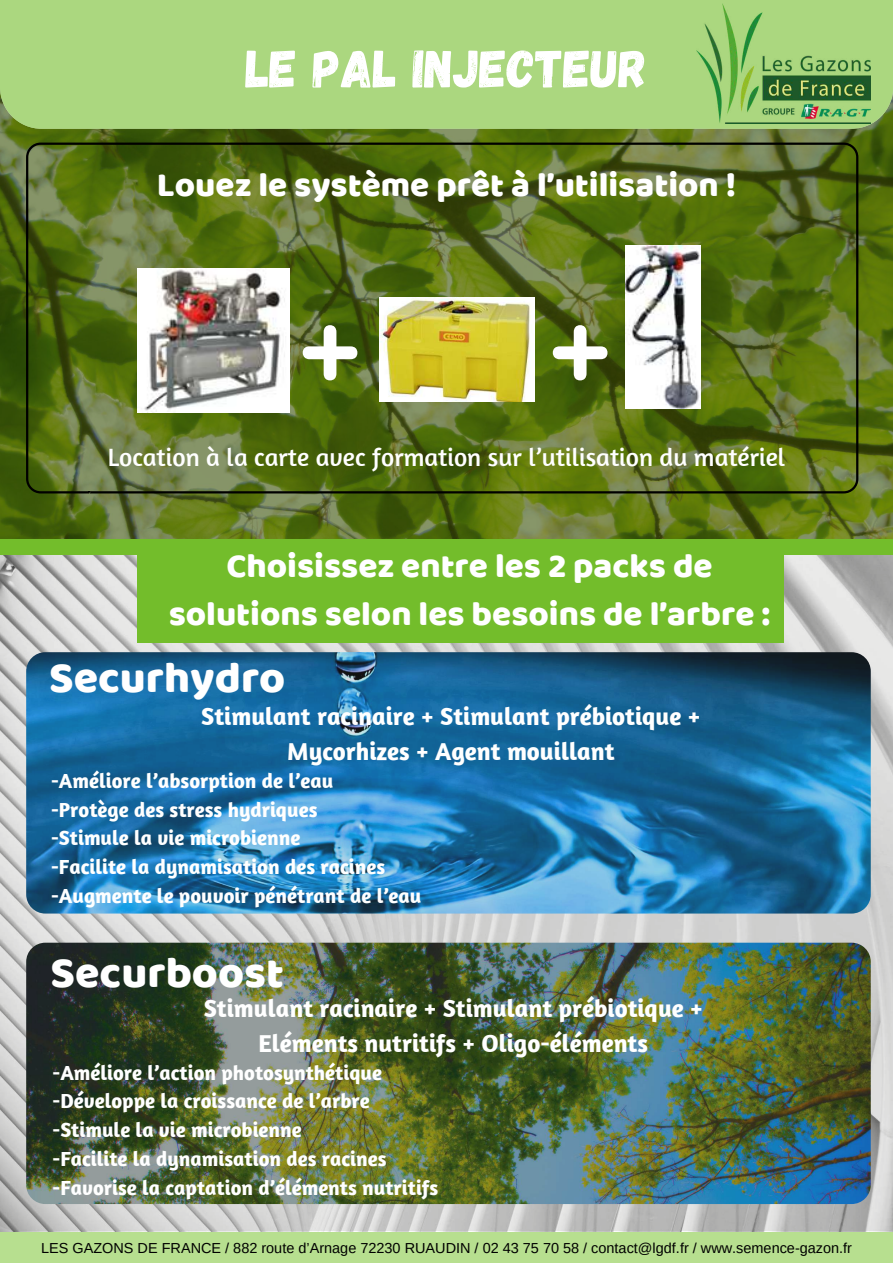
<style>
.page{position:relative;width:893px;height:1263px;background:#fff}
.page>*{position:absolute;margin:0;border:0;box-sizing:border-box;transform-origin:0 0}
.t1{font:53.03px "Gagalin";color:#fff}
.t2{font:44.55px "Baloo";color:#fff}
.t3{font:34.8px/48.4px "Baloo";color:#fff;text-align:center}
.t4{font:25.58px "Amaranth";color:#fff}
.t5{font:700 25.05px/34.9px "Amaranth";color:#fff;text-align:center}
.t6{font:700 20.85px/28.7px "Amaranth";color:#fff}
.t7{font:14.48px "Arimo";color:#000}
</style>
<div class="page">
<svg style="left:0;top:129px;width:893px;height:410px;background:#58701b"></svg>
<div style="left:0;top:0;width:893px;height:129px;background:#abd77f"></div>
<div style="left:0;top:1231px;width:893px;height:32px;background:#b7df8f"></div>
<img style="left:697px;top:4px;width:173px;height:120px">
<svg style="left:25px;top:141px;width:834px;height:354px;background:#647731"></svg>
<img style="left:0;top:555px;width:893px;height:676px">
<div style="left:0;top:539px;width:893px;height:16px;background:#73bd2b"></div>
<div style="left:138px;top:542px;width:646px;height:101px;background:#73bd2b"></div>
<img style="left:380px;top:297px;width:154px;height:104px">
<h1 class="t1" style="left:246px;top:34px;width:403px">LE PAL INJECTEUR</h1>
<h3 class="t3" style="left:157px;top:160px;width:581px">Louez le système prêt à l’utilisation !</h3>
<p class="t4" style="left:108px;top:441px;width:679px">Location à la carte avec formation sur l’utilisation du matériel</p>
<h3 class="t3" style="left:169px;top:540px;width:603px">Choisissez entre les 2 packs de solutions selon les besoins de l’arbre :</h3>
<h2 class="t2" style="left:49px;top:651px;width:238px">Securhydro</h2>
<p class="t5" style="left:201px;top:698px;width:501px">Stimulant racinaire + Stimulant prébiotique +<br>Mycorhizes + Agent mouillant</p>
<p class="t6" style="left:51px;top:766px;width:372px">-Améliore l’absorption de l’eau<br>-Protège des stress hydriques<br>-Stimule la vie microbienne<br>-Facilite la dynamisation des racines -Augmente le pouvoir pénétrant de l’eau</p>
<h2 class="t2" style="left:51px;top:945px;width:235px">Securboost</h2>
<p class="t5" style="left:204px;top:990px;width:501px">Stimulant racinaire + Stimulant prébiotique +<br>Eléments nutritifs + Oligo-éléments</p>
<p class="t6" style="left:53px;top:1058px;width:387px">-Améliore l’action photosynthétique -Développe la croissance de l’arbre -Stimule la vie microbienne<br>-Facilite la dynamisation des racines -Favorise la captation d’éléments nutritifs</p>
<p class="t7" style="left:41px;top:1240px;width:812px">LES GAZONS DE FRANCE / 882 route d’Arnage 72230 RUAUDIN / 02 43 75 70 58 / contact@lgdf.fr / www.semence-gazon.fr</p>
</div>
